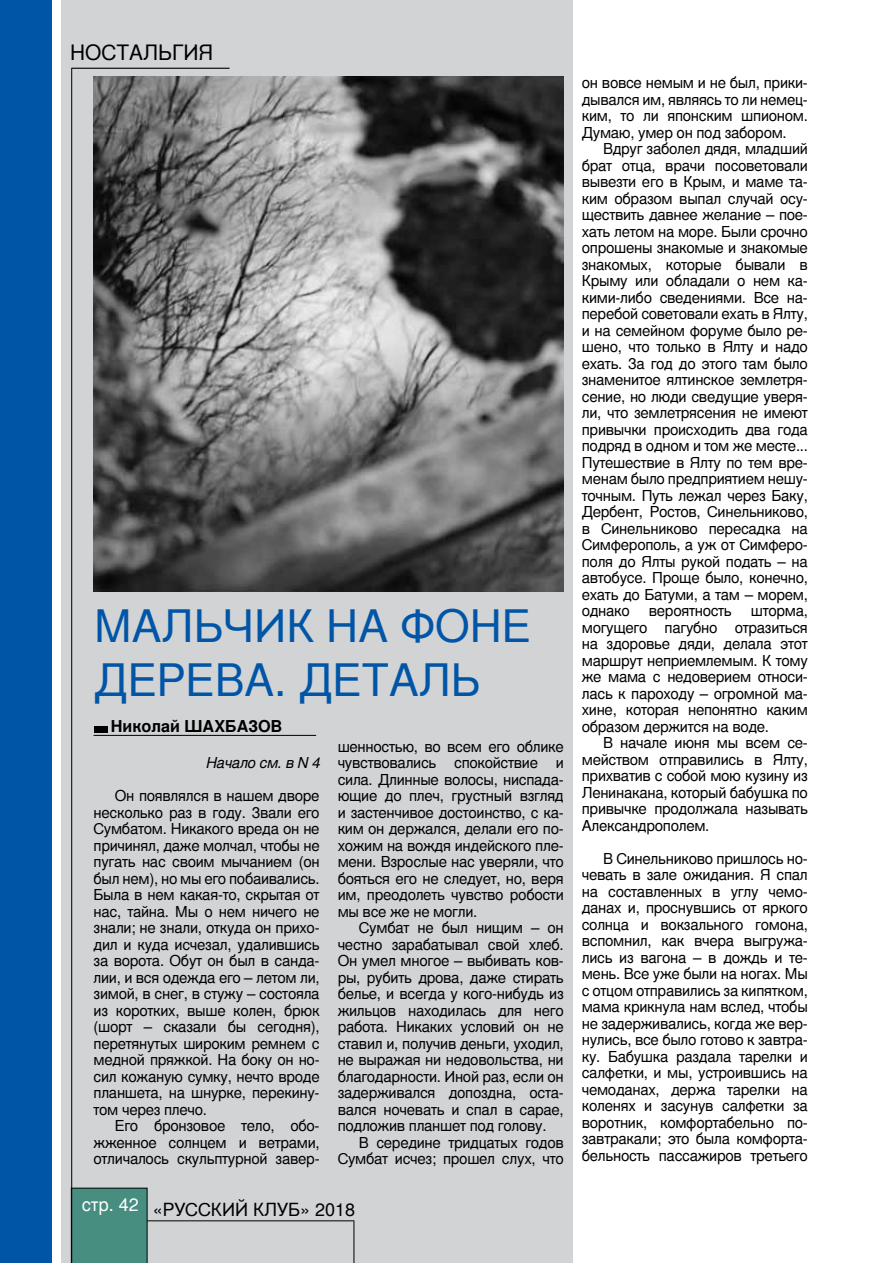
<style>
.page{position:relative;width:893px;height:1263px;background:#fff}
.page>*{position:absolute;margin:0;border:0;box-sizing:border-box;transform-origin:0 0}
.t1{font:44.55px "Nimbus San LCY";color:#0055a7}
.t2{font:21.15px "Nimbus San LCY";color:#000}
.t3{font:18px "Nimbus San LCY";color:#000}
.t4{font:700 16.2px "Nimbus San LCY";color:#000}
.t5{font:15px/16.5px "Nimbus San LCY";letter-spacing:-.02em;color:#000;text-align:justify}
.t6{font:italic 15px "Nimbus San LCY";letter-spacing:-.02em;color:#000}
</style>
<div class="page">
<div style="left:62px;top:0;width:511px;height:1263px;background:#d1d3d4"></div>
<div style="left:0;top:0;width:51px;height:1263px;background:#0055a7"></div>
<img style="left:93px;top:77px;width:471px;height:514px">
<div style="left:72px;top:1188px;width:75px;height:75px;background:#478e81"></div>
<hr style="left:147px;top:1220px;width:207px;height:1px;background:#000">
<hr style="left:354px;top:1220px;width:1px;height:43px;background:#000">
<div style="left:95px;top:726px;width:13px;height:6px;background:#000"></div>
<hr style="left:94px;top:735px;width:222px;height:1px;background:#000">
<hr style="left:71px;top:68px;width:159px;height:1px;background:#000">
<hr style="left:71px;top:68px;width:1px;height:1195px;background:#000">
<h2 class="t2" style="left:70px;top:41px;width:145px">ностальгия</h2>
<h1 class="t1" style="left:94px;top:601px;width:69px">МАЛЬЧИК</h1>
<h1 class="t1" style="left:326px;top:601px;width:107px">НА ФОНЕ</h1>
<h1 class="t1" style="left:94px;top:654px;width:31px">ДЕРЕВА</h1>
<h1 class="t1" style="left:274px;top:654px;width:56px">. ДЕТАЛЬ</h1>
<p class="t4" style="left:111px;top:717px;width:87px">Николай ШАХБАЗ</p>
<p class="t4" style="left:258px;top:717px;width:24px">ОВ</p>
<p class="t6" style="left:205px;top:754px;width:116px">Начало см. в N 4</p>
<p class="t5" style="left:94px;top:787px;width:228px;text-indent:21px">Он появлялся в нашем дворе несколько раз в году. Звали его Сумбатом. Н икакого вреда он не причинял, даже молчал, чтобы не пугать нас своим мычанием (он был нем), но мы его побаивались.<br>Была в нем какая-то, скрытая от нас, тайна. Мы о нем ничего не знали; не знали, откуда он прихо&shy;дил и куда исчезал, удалившись за ворота. Обут он был в санда&shy;лии, и вся одежда его – летом ли, зимой, в снег, в стужу – состояла из коротких, выше колен, брюк (шорт – сказали бы сегодня), перетянутых широким ремнем с медной пряжкой. На боку он но&shy;сил кожаную сумку, нечто вроде планшета, на шнурке, перекину&shy;том через плечо.</p>
<p class="t5" style="left:94px;top:1117px;width:228px;text-indent:21px">Его бронзовое тело, обо&shy;жженное солнцем и ветрами, отличалось скульптурной завер-</p>
<p class="t5" style="left:338px;top:738px;width:228px">шенностью, во всем его облике чувствовались спокойствие и сила. Длинные волосы, ниспада&shy;ющие до плеч, грустный взгляд и застенчивое достоинство, с ка&shy;ким он держался, делали его по&shy;хожим на вождя индейского пле&shy;мени. Взрослые нас уверяли, что бояться его не следует, но, веря им, преодолеть чувство робости мы все же не могли.</p>
<p class="t5" style="left:338px;top:919px;width:228px;text-indent:21px">Сумбат не был нищим – он честно зарабатывал свой хлеб.<br>Он умел многое – выбивать ков&shy;ры, рубить дрова, даже стирать белье, и всегда у кого-нибудь из жильцов находилась для него работа. Н икаких условий он не ставил и, получив деньги, уходил, не выражая ни недовольства, ни благодарности. И ной раз, если он задерживался допоздна, оста&shy;вался ночевать и спал в сарае, подложив планшет под голову.</p>
<p class="t5" style="left:338px;top:1134px;width:228px;text-align:right">В середине тридцатых годов<br>Сумбат исчез; прошел слух, что</p>
<p class="t3" style="left:82px;top:1199px;width:94px"><sup>стр.</sup> <sup>42</sup> «РУССКИЙ</p>
<p class="t3" style="left:253px;top:1199px;width:13px">КЛУБ</p>
<p class="t3" style="left:300px;top:1199px;width:57px">» 2018</p>
<p class="t5" style="left:582px;top:75px;width:228px">он вовсе немым и не был, прики&shy;дывался им, являясь то ли немец&shy;ким, то ли японским шпионом.<br>Думаю, умер он под забором.</p>
<p class="t5" style="left:582px;top:141px;width:228px;text-indent:21px">Вдруг заболел дядя, младший брат отца, врачи посоветовали вывезти его в Крым, и маме та&shy;ким образом выпал случай осу&shy;ществить давнее желание – пое&shy;хать летом на море. Были срочно опрошены знакомые и знакомые знакомых, которые бывали в Крыму или обладали о нем ка&shy;кими-либо сведениями. Все на&shy;перебой советовали ехать в Ялту, и на семейном форуме было ре&shy;шено, что только в Ялту и надо ехать. За год до этого там было знаменитое ялтинское землетря&shy;сение, но люди сведущие уверя&shy;ли, что землетрясения не имеют привычки происходить два года подряд в одном и том же месте...<br>Путешествие в Ялту по тем вре&shy;менам было предприятием нешу&shy;точным. Путь лежал через Баку, Дербент, Ростов, Синельниково, в Синельниково пересадка на Симферополь, а уж от Симферо&shy;поля до Ялты рукой подать – на автобусе. П роще было, конечно, ехать до Батуми, а там – морем, однако</p>
<p class="t5" style="left:582px;top:603px;width:228px;text-indent:169px">шторма, могущего пагубно отразиться на здоровье дяди, делала этот маршрут неприемлемым. К тому же мама с недоверием относи&shy;лась к пароходу – огромной ма&shy;хине, которая непонятно каким образом держится на воде.</p>
<p class="t5" style="left:582px;top:735px;width:228px;text-indent:21px">В начале июня мы всем се&shy;мейством отправились в Ялту, прихватив с собой мою кузину из Ленинакана, который бабушка по привычке продолжала называть Александрополем.</p>
<p class="t5" style="left:582px;top:850px;width:228px;text-indent:21px">В Синельниково пришлось но&shy;чевать в зале ожидания. Я спал на составленных в углу чемо&shy;данах и, проснувшись от яркого солнца и вокзального гомона, вспомнил, как вчера выгружа&shy;лись из вагона – в дождь и те&shy;мень. Все уже были на ногах. Мы с отцом отправились за кипятком, мама крикнула нам вслед, чтобы не задерживались, когда же вер&shy;нулись, все было готово к завтра&shy;ку. Бабушка раздала тарелки и салфетки, и мы, устроившись на чемоданах, держа тарелки на коленях и засунув салфетки за воротник, комфортабельно по&shy;завтракали; это была комфорта&shy;бельность пассажиров третьего</p>
<p class="t5" style="left:649px;top:603px;width:84px">вероятность</p>
</div>
